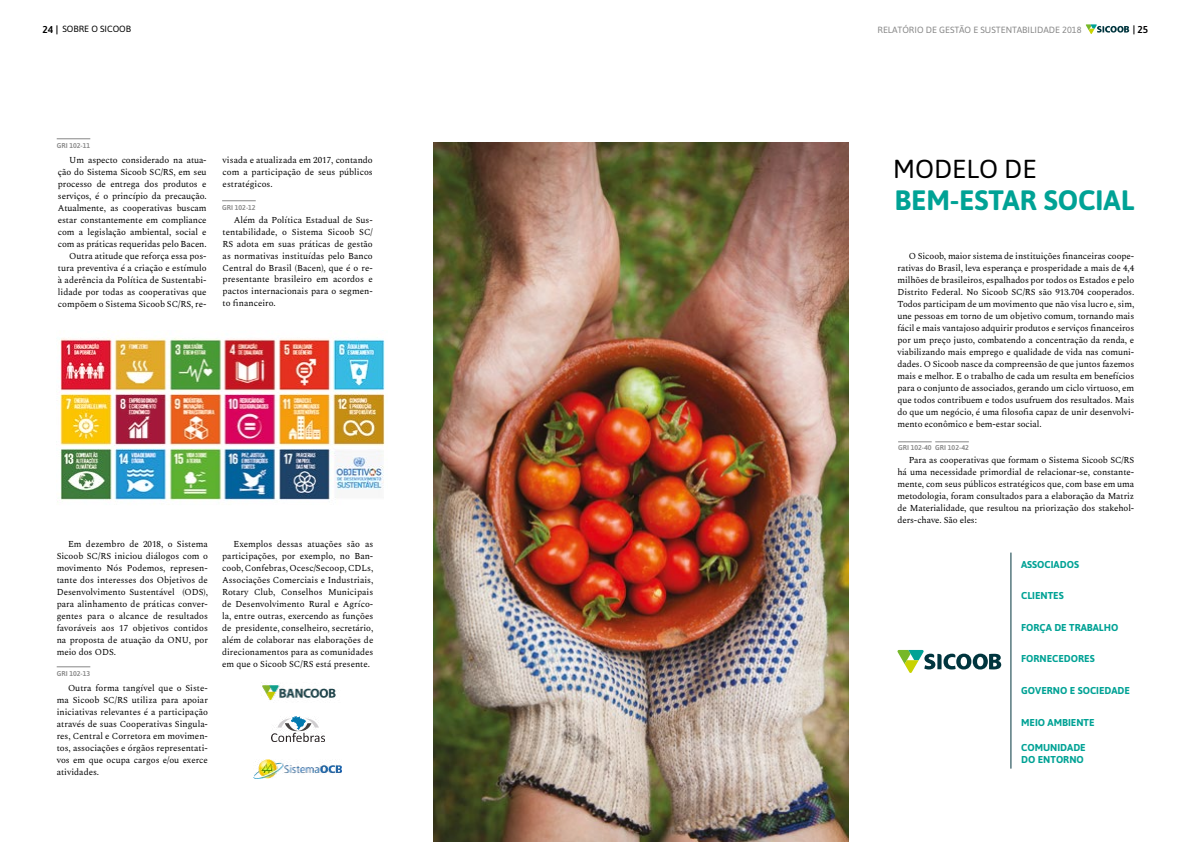
<style>
.page{position:relative;width:1191px;height:842px;background:#fff}
.page>*{position:absolute;margin:0;border:0;box-sizing:border-box;transform-origin:0 0}
.t1{font:700 28px "Asap";color:#00a295}
.t2{font:26px "Asap";color:#000}
.t3{font:700 10px/12px "Asap";color:#00a295}
.t4{font:600 10px "Asap";color:#000}
.t5{font:9px/12px "Spectral";color:#000;text-align:justify}
.t6{font:9px "Asap";color:#878787}
.t7{font:9px "Asap";color:#000}
.t8{font:600 7px "Asap";color:#878787}
</style>
<div class="page">
<img style="left:57px;top:336px;width:328px;height:166px">
<img style="left:261px;top:682px;width:75px;height:19px">
<img style="left:271px;top:716px;width:53px;height:26px">
<img style="left:254px;top:759px;width:88px;height:19px">
<img style="left:433px;top:142px;width:416px;height:700px">
<hr style="left:1010px;top:553px;width:1px;height:216px;background:#00353e">
<svg style="left:897px;top:650px;width:104px;height:23px"></svg>
<hr style="left:57px;top:139px;width:33px;height:1px;background:#878787">
<hr style="left:222px;top:200px;width:34px;height:1px;background:#878787">
<hr style="left:57px;top:666px;width:33px;height:1px;background:#878787">
<hr style="left:898px;top:442px;width:33px;height:1px;background:#878787">
<hr style="left:935px;top:442px;width:34px;height:1px;background:#878787">
<svg style="left:1085px;top:24px;width:44px;height:10px"></svg>
<p class="t4" style="left:43px;top:22px;width:17px">24 |</p>
<p class="t6" style="left:877px;top:23px;width:205px">RELATÓRIO DE GESTÃO E SUSTENTABILIDADE 2018</p>
<p class="t4" style="left:1132px;top:22px;width:17px">| 25</p>
<p class="t7" style="left:62px;top:23px;width:70px">SOBRE O SICOOB</p>
<p class="t8" style="left:57px;top:141px;width:35px">GRI 102-11</p>
<p class="t5" style="left:58px;top:153px;width:150px;text-align:right">Um aspecto considerado na atua&shy;ção do Sistema Sicoob SC/RS, em seu processo de entrega dos produtos e serviços, é o princípio da precaução.<br>Atualmente, as cooperativas buscam estar constantemente em compliance com a legislação ambiental, social e com as práticas requeridas pelo Bacen.<br>Outra atitude que reforça essa pos&shy;tura preventiva é a criação e estímulo à aderência da Política de Sustentabi&shy;lidade por todas as cooperativas que compõem o Sistema Sicoob SC/RS, re-</p>
<p class="t5" style="left:223px;top:153px;width:152px">visada e atualizada em 2017, contando com a participação de seus públicos estratégicos.</p>
<p class="t8" style="left:222px;top:203px;width:35px">GRI 102-12</p>
<p class="t5" style="left:223px;top:213px;width:152px;text-indent:11px">Além da Política Estadual de Sus&shy;tentabilidade, o Sistema Sicoob SC/ RS adota em suas práticas de gestão as normativas instituídas pelo Banco Central do Brasil (Bacen), que é o re&shy;presentante brasileiro em acordos e pactos internacionais para o segmen&shy;to financeiro.</p>
<p class="t5" style="left:57px;top:537px;width:153px;text-indent:11px">Em dezembro de 2018, o Sistema Sicoob SC/RS iniciou diálogos com o movimento Nós Podemos, represen&shy;tante dos interesses dos Objetivos de Desenvolvimento Sustentável (ODS), para alinhamento de práticas conver&shy;gentes para o alcance de resultados favoráveis aos 17 objetivos contidos na proposta de atuação da ONU, por meio dos ODS.</p>
<p class="t5" style="left:57px;top:681px;width:153px;text-indent:11px">Outra forma tangível que o Siste&shy;ma Sicoob SC/RS utiliza para apoiar iniciativas relevantes é a participação através de suas Cooperativas Singula&shy;res, Central e Corretora em movimen&shy;tos, associações e órgãos representati&shy;vos em que ocupa cargos e/ou exerce atividades.</p>
<p class="t8" style="left:57px;top:669px;width:35px">GRI 102-13</p>
<p class="t5" style="left:222px;top:537px;width:153px;text-indent:11px">Exemplos dessas atuações são as participações, por exemplo, no Ban&shy;coob, Confebras, Ocesc/Secoop, CDLs, Associações Comerciais e Industriais, Rotary Club, Conselhos Municipais de Desenvolvimento Rural e Agríco&shy;la, entre outras, exercendo as funções de presidente, conselheiro, secretário, além de colaborar nas elaborações de direcionamentos para as comunidades em que o Sicoob SC/RS está presente.</p>
<h2 class="t2" style="left:893px;top:150px;width:145px">MODELO DE</h2>
<h1 class="t1" style="left:894px;top:180px;width:241px">BEM-ESTAR SOCIAL</h1>
<p class="t5" style="left:897px;top:249px;width:238px;text-indent:11px">O Sicoob, maior sistema de instituições financeiras coope&shy;rativas do Brasil, leva esperança e prosperidade a mais de 4,4 milhões de brasileiros, espalhados por todos os Estados e pelo Distrito Federal. No Sicoob SC/RS são 913.704 cooperados.<br>Todos participam de um movimento que não visa lucro e, sim, une pessoas em torno de um objetivo comum, tornando mais fácil e mais vantajoso adquirir produtos e serviços financeiros por um preço justo, combatendo a concentração da renda, e viabilizando mais emprego e qualidade de vida nas comuni&shy;dades. O Sicoob nasce da compreensão de que juntos fazemos mais e melhor. E o trabalho de cada um resulta em benefícios para o conjunto de associados, gerando um ciclo virtuoso, em que todos contribuem e todos usufruem dos resultados. Mais do que um negócio, é uma filosofia capaz de unir desenvolvi&shy;mento econômico e bem-estar social.</p>
<p class="t5" style="left:897px;top:453px;width:238px;text-indent:11px">Para as cooperativas que formam o Sistema Sicoob SC/RS há uma necessidade primordial de relacionar-se, constante&shy;mente, com seus públicos estratégicos que, com base em uma metodologia, foram consultados para a elaboração da Matriz de Materialidade, que resultou na priorização dos stakehol&shy;ders-chave. São eles:</p>
<p class="t8" style="left:898px;top:443px;width:72px">GRI 102-40 GRI 102-42</p>
<p class="t3" style="left:1021px;top:558px;width:59px">ASSOCIADOS</p>
<p class="t3" style="left:1021px;top:589px;width:44px">CLIENTES</p>
<p class="t3" style="left:1021px;top:621px;width:99px">FORÇA DE TRABALHO</p>
<p class="t3" style="left:1021px;top:652px;width:75px">FORNECEDORES</p>
<p class="t3" style="left:1021px;top:684px;width:110px">GOVERNO E SOCIEDADE</p>
<p class="t3" style="left:1021px;top:715px;width:75px">MEIO AMBIENTE</p>
<p class="t3" style="left:1021px;top:741px;width:66px">COMUNIDADE<br>DO ENTORNO</p>
</div>
